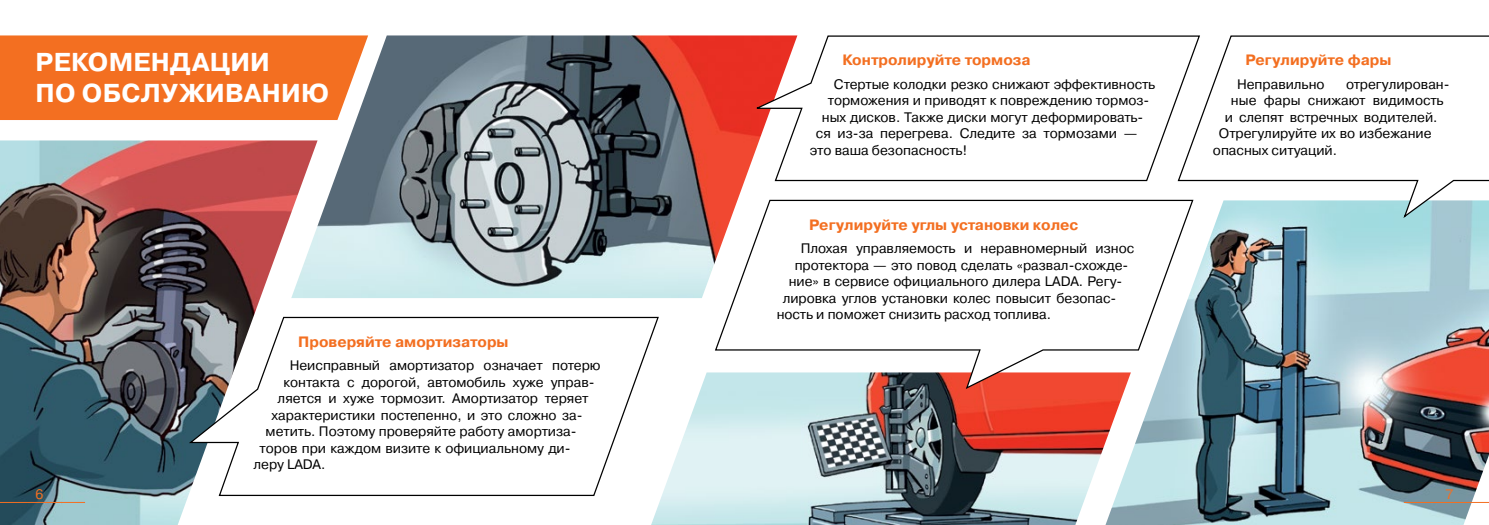
<style>
.page{position:relative;width:1489px;height:525px;background:#fff}
.page>*{position:absolute;margin:0;border:0;box-sizing:border-box;transform-origin:0 0}
.t1{font:700 25.88px/31px "LADA Pragmatica";letter-spacing:.01em;color:#fff}
.t2{font:700 15px "LADA Pragmatica";color:#f36f21}
.t3{font:13.75px "LADA Pragmatica";color:#000}
.t4{font:13.75px "LADA Pragmatica";color:#f36f21}
</style>
<div class="page">
<img style="left:1130px;top:220px;width:358px;height:304px">
<svg style="left:1200px;top:35px;width:288px;height:185px"></svg>
<img style="left:651px;top:372px;width:479px;height:152px">
<svg style="left:714px;top:199px;width:480px;height:191px"></svg>
<img style="left:317px;top:35px;width:480px;height:263px">
<svg style="left:751px;top:35px;width:449px;height:147px"></svg>
<img style="left:0;top:140px;width:317px;height:384px">
<svg style="left:187px;top:316px;width:472px;height:180px"></svg>
<div style="left:0;top:35px;width:368px;height:85px;background:#f36f21"></div>
<hr style="left:1403px;top:502px;width:85px;height:1px;background:#f36f21">
<hr style="left:0;top:502px;width:85px;height:1px;background:#f36f21">
<h1 class="t1" style="left:36px;top:47px;width:295px">РЕКОМЕНДАЦИИ<br>ПО ОБСЛУЖИВАНИЮ</h1>
<p class="t2" style="left:298px;top:331px;width:212px">Проверяйте амортизаторы</p>
<p class="t3" style="left:290px;top:357px;width:312px">Неисправный амортизатор означает потерю</p>
<p class="t3" style="left:284px;top:373px;width:312px">контакта с дорогой, автомобиль хуже управ-</p>
<p class="t3" style="left:278px;top:390px;width:312px">ляется и хуже тормозит. Амортизатор теряет</p>
<p class="t3" style="left:271px;top:406px;width:312px">характеристики постепенно, и это сложно за-</p>
<p class="t3" style="left:265px;top:423px;width:312px">метить. Поэтому проверяйте работу амортиза-</p>
<p class="t3" style="left:259px;top:439px;width:312px">торов при каждом визите к официальному ди-</p>
<p class="t3" style="left:253px;top:456px;width:73px">леру LADA.</p>
<p class="t2" style="left:842px;top:50px;width:189px">Контролируйте тормоза</p>
<p class="t3" style="left:833px;top:76px;width:323px">Стертые колодки резко снижают эффективность</p>
<p class="t3" style="left:827px;top:92px;width:323px">торможения и приводят к повреждению тормоз-</p>
<p class="t3" style="left:821px;top:109px;width:323px">ных дисков. Также диски могут деформировать-</p>
<p class="t3" style="left:815px;top:125px;width:323px">ся из-за перегрева. Следите за тормозами —</p>
<p class="t3" style="left:809px;top:142px;width:159px">это ваша безопасность!</p>
<p class="t2" style="left:809px;top:215px;width:271px">Регулируйте углы установки колес</p>
<p class="t3" style="left:800px;top:240px;width:335px">Плохая управляемость и неравномерный износ</p>
<p class="t3" style="left:794px;top:256px;width:335px">протектора — это повод сделать «развал-схожде-</p>
<p class="t3" style="left:788px;top:273px;width:335px">ние» в сервисе официального дилера LADA. Регу-</p>
<p class="t3" style="left:782px;top:289px;width:335px">лировка углов установки колес повысит безопас-</p>
<p class="t3" style="left:776px;top:306px;width:276px">ность и поможет снизить расход топлива.</p>
<p class="t2" style="left:1245px;top:50px;width:147px">Регулируйте фары</p>
<p class="t3" style="left:1236px;top:75px;width:89px">Неправильно</p>
<p class="t3" style="left:1345px;top:75px;width:105px">отрегулирован-</p>
<p class="t3" style="left:1230px;top:92px;width:214px">ные фары снижают видимость</p>
<p class="t3" style="left:1224px;top:108px;width:214px">и слепят встречных водителей.</p>
<p class="t3" style="left:1218px;top:125px;width:214px">Отрегулируйте их во избежание</p>
<p class="t3" style="left:1212px;top:141px;width:126px">опасных ситуаций.</p>
<p class="t4" style="left:35px;top:485px;width:9px">6</p>
<p class="t4" style="left:1445px;top:485px;width:9px">7</p>
</div>
